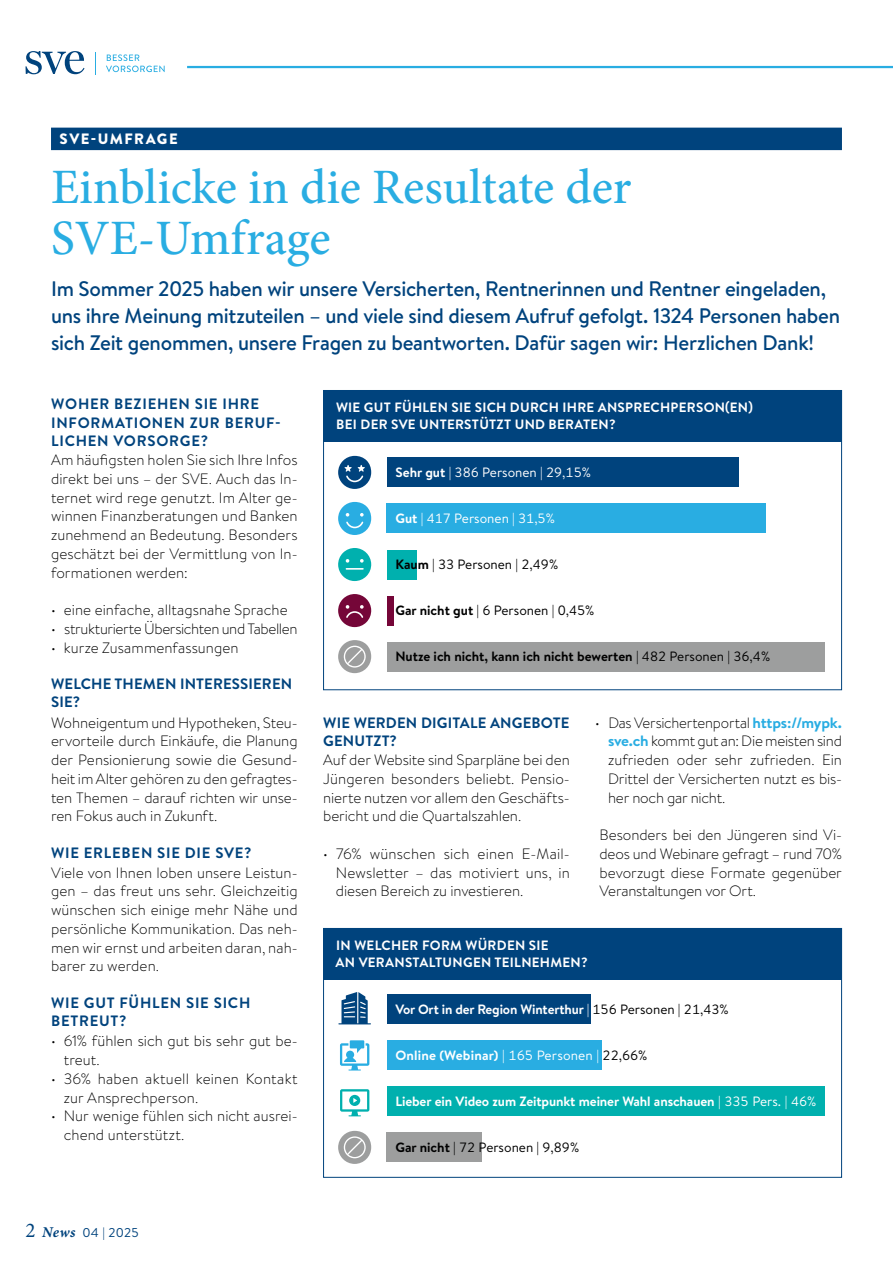
<style>
.page{position:relative;width:893px;height:1263px;background:#fff}
.page>*{position:absolute;margin:0;border:0;box-sizing:border-box;transform-origin:0 0}
.t1{font:500 49.5px/51px "Minion Pro";color:#29ade2}
.t2{font:500 21px/27px "Brandon Text";letter-spacing:-.015em;color:#00437d}
.t3{font:300 15px/18.8px "Brandon Text";color:#000;text-align:justify}
.t4{font:700 15px/18.8px "Brandon Text";letter-spacing:.05em;color:#00437d}
.t5{font:700 15px/18px "Brandon Text";letter-spacing:.01em;color:#00437d}
.t6{font:300 15px "Brandon Text";letter-spacing:-.025em;color:#000}
.t7{font:900 15px "Brandon Text";letter-spacing:.095em;color:#fff}
.t8{font:700 13.5px/16.5px "Brandon Text";letter-spacing:.02em;color:#fff}
.t9{font:700 13.5px "Brandon Text";letter-spacing:-.01em;color:#fff}
.t10{font:13.5px "Brandon Text";color:#000}
.t11{font:700 13.5px "Brandon Text";color:#000}
.t12{font:13.5px "Brandon Text";color:#fff}
.t13{font:12.75px "Brandon Text";color:#00437d}
.s1{font-weight:700}
.s2{font-weight:400}
.s3{font-weight:700;color:#29ade2}
.s4{font-weight:400;color:#000}
.s5{font-family:"Minion Pro";font-size:21px}
.s6{font-family:"Minion Pro";font-weight:700;font-style:italic;font-size:15px}
</style>
<div class="page">
<hr style="left:187px;top:66px;width:706px;height:2px;background:#29ade2">
<svg style="left:106px;top:54px;width:59px;height:18px"></svg>
<svg style="left:26px;top:51px;width:59px;height:23px"></svg>
<svg style="left:95px;top:52px;width:1px;height:22px"></svg>
<div style="left:51px;top:128px;width:791px;height:22px;background:#00437d"></div>
<div style="left:323px;top:390px;width:519px;height:52px;background:#00437d"></div>
<div style="left:387px;top:457px;width:351px;height:30px;background:#00437d"></div>
<div style="left:387px;top:504px;width:379px;height:29px;background:#29ade2"></div>
<div style="left:387px;top:550px;width:30px;height:29px;background:#00b0ae"></div>
<div style="left:387px;top:596px;width:6px;height:29px;background:#750638"></div>
<div style="left:387px;top:642px;width:438px;height:29px;background:#9d9e9e"></div>
<svg style="left:338px;top:456px;width:33px;height:33px"></svg>
<svg style="left:338px;top:502px;width:33px;height:33px"></svg>
<svg style="left:338px;top:548px;width:33px;height:33px"></svg>
<svg style="left:338px;top:594px;width:33px;height:33px"></svg>
<svg style="left:338px;top:640px;width:33px;height:33px"></svg>
<div style="left:323px;top:928px;width:519px;height:51px;background:#00437d"></div>
<div style="left:387px;top:994px;width:204px;height:30px;background:#00437d"></div>
<div style="left:387px;top:1040px;width:215px;height:30px;background:#29ade2"></div>
<div style="left:387px;top:1086px;width:438px;height:30px;background:#00b0ae"></div>
<div style="left:387px;top:1132px;width:95px;height:30px;background:#9d9e9e"></div>
<svg style="left:338px;top:1131px;width:33px;height:33px"></svg>
<svg style="left:338px;top:992px;width:33px;height:32px"></svg>
<svg style="left:340px;top:1040px;width:29px;height:30px"></svg>
<svg style="left:340px;top:1089px;width:29px;height:27px"></svg>
<p class="t7" style="left:60px;top:128px;width:120px">SVE-UMFRAGE</p>
<h1 class="t1" style="left:51px;top:161px;width:582px">Einblicke in die Resultate der<br>SVE-Umfrage</h1>
<p class="t2" style="left:51px;top:275px;width:791px">Im Sommer 2025 haben wir unsere Versicherten, Rentnerinnen und Rentner eingeladen, uns ihre Meinung mitzuteilen – und viele sind diesem Aufruf gefolgt. 1324 Personen haben sich Zeit genommen, unsere Fragen zu beantworten. Dafür sagen wir: Herzlichen Dank!</p>
<p class="t4" style="left:51px;top:394px;width:231px">WOHER BEZIEHEN SIE IHRE<br>INFORMATIONEN ZUR BERUF-<br>LICHEN VORSORGE?</p>
<p class="t3" style="left:51px;top:450px;width:248px">Am häufigsten holen Sie sich Ihre Infos direkt bei uns – der SVE. Auch das In&shy;ternet wird rege genutzt. Im Alter ge&shy;winnen Finanzberatungen und Banken zunehmend an Bedeutung. Besonders geschätzt bei der Vermittlung von In&shy;formationen werden:</p>
<p class="t3" style="left:51px;top:600px;width:238px">• eine einfache, alltagsnahe Sprache</p>
<p class="t6" style="left:51px;top:618px;width:248px">• strukturierte Übersichten und Tabellen</p>
<p class="t3" style="left:51px;top:637px;width:189px">• kurze Zusammenfassungen</p>
<p class="t5" style="left:51px;top:675px;width:243px">WELCHE THEMEN INTERESSIEREN<br>SIE?</p>
<p class="t3" style="left:51px;top:712px;width:248px">Wohneigentum und Hypotheken, Steu&shy;ervorteile durch Einkäufe, die Planung der Pensionierung sowie die Gesund&shy;heit im Alter gehören zu den gefragtes&shy;ten Themen – darauf richten wir unse&shy;ren Fokus auch in Zukunft.</p>
<p class="t4" style="left:51px;top:843px;width:202px">WIE ERLEBEN SIE DIE SVE?</p>
<p class="t3" style="left:51px;top:862px;width:248px">Viele von Ihnen loben unsere Leistun&shy;gen – das freut uns sehr. Gleichzeitig wünschen sich einige mehr Nähe und persönliche Kommunikation. Das neh&shy;men wir ernst und arbeiten daran, nah&shy;barer zu werden.</p>
<p class="t4" style="left:51px;top:994px;width:201px;line-height:18px">WIE GUT FÜHLEN SIE SICH<br>BETREUT?</p>
<p class="t3" style="left:64px;top:1031px;width:235px;text-indent:-13px">• 61% fühlen sich gut bis sehr gut be&shy;treut.</p>
<p class="t3" style="left:64px;top:1069px;width:235px;text-indent:-13px">• 36% haben aktuell keinen Kontakt zur Ansprechperson.</p>
<p class="t3" style="left:64px;top:1106px;width:235px;text-indent:-13px">• Nur wenige fühlen sich nicht ausrei&shy;chend unterstützt.</p>
<p class="t8" style="left:336px;top:399px;width:418px">WIE GUT FÜHLEN SIE SICH DURCH IHRE ANSPRECH PERSON(EN)<br>BEI DER SVE UNTERSTÜTZT UND BERATEN?</p>
<p class="t12" style="left:395px;top:463px;width:197px"><span class="s1">Sehr gut</span> | 386 Personen | 29,15%</p>
<p class="t12" style="left:395px;top:509px;width:161px"><span class="s1">Gut</span> | 417 Personen | 31,5%</p>
<p class="t10" style="left:395px;top:555px;width:164px"><span class="s1">Kaum</span> | 33 Personen | 2,49%</p>
<p class="t10" style="left:395px;top:601px;width:200px"><span class="s1">Gar nicht gut</span> | 6 Personen | 0,45%</p>
<p class="t11" style="left:395px;top:647px;width:376px">Nutze ich nicht, kann ich nicht bewerten <span class="s2">| 482 Personen | 36,4%</span></p>
<p class="t5" style="left:323px;top:713px;width:248px;line-height:18.8px">WIE WERDEN DIGITALE ANGEBOTE<br>GENUTZT?</p>
<p class="t3" style="left:323px;top:750px;width:248px">Auf der Website sind Sparpläne bei den Jüngeren besonders beliebt. Pensio&shy;nierte nutzen vor allem den Geschäfts&shy;bericht und die Quartalszahlen.</p>
<p class="t3" style="left:336px;top:844px;width:235px;text-indent:-13px">• 76% wünschen sich einen E-Mail-Newsletter – das motiviert uns, in diesen Bereich zu investieren.</p>
<p class="t3" style="left:608px;top:712px;width:235px;text-indent:-13px">• Das Versichertenportal <span class="s3">https://mypk. sve.ch</span> kommt gut an: Die meisten sind zufrieden oder sehr zufrieden. Ein Drittel der Versicherten nutzt es bis&shy;her noch gar nicht.</p>
<p class="t3" style="left:600px;top:825px;width:244px">Besonders bei den Jüngeren sind Vi&shy;deos und Webinare gefragt – rund 70% bevorzugt diese Formate gegenüber Veranstaltungen vor Ort.</p>
<p class="t8" style="left:336px;top:937px;width:254px">IN WELCHER FORM WÜRDEN SIE<br>AN VERANSTALTUNGEN TEILNEHMEN?</p>
<p class="t9" style="left:395px;top:1000px;width:335px">Vor Ort in der Region Winterthur <span class="s2">|</span> <span class="s4">156 Personen | 21,43%</span></p>
<p class="t8" style="left:395px;top:1047px;width:253px">Online (Webinar) <span class="s2">| 165 Personen |</span> <span class="s4">22,66%</span></p>
<p class="t9" style="left:395px;top:1092px;width:422px">Lieber ein Video zum Zeitpunkt meiner Wahl anschauen <span class="s2">| 335 Pers. | 46%</span></p>
<p class="t10" style="left:395px;top:1138px;width:185px"><span class="s1">Gar nicht</span> | 72 Personen | 9,89%</p>
<p class="t13" style="left:26px;top:1224px;width:115px"><span class="s5">2</span> <span class="s6">News</span> 04 | 2025</p>
</div>
